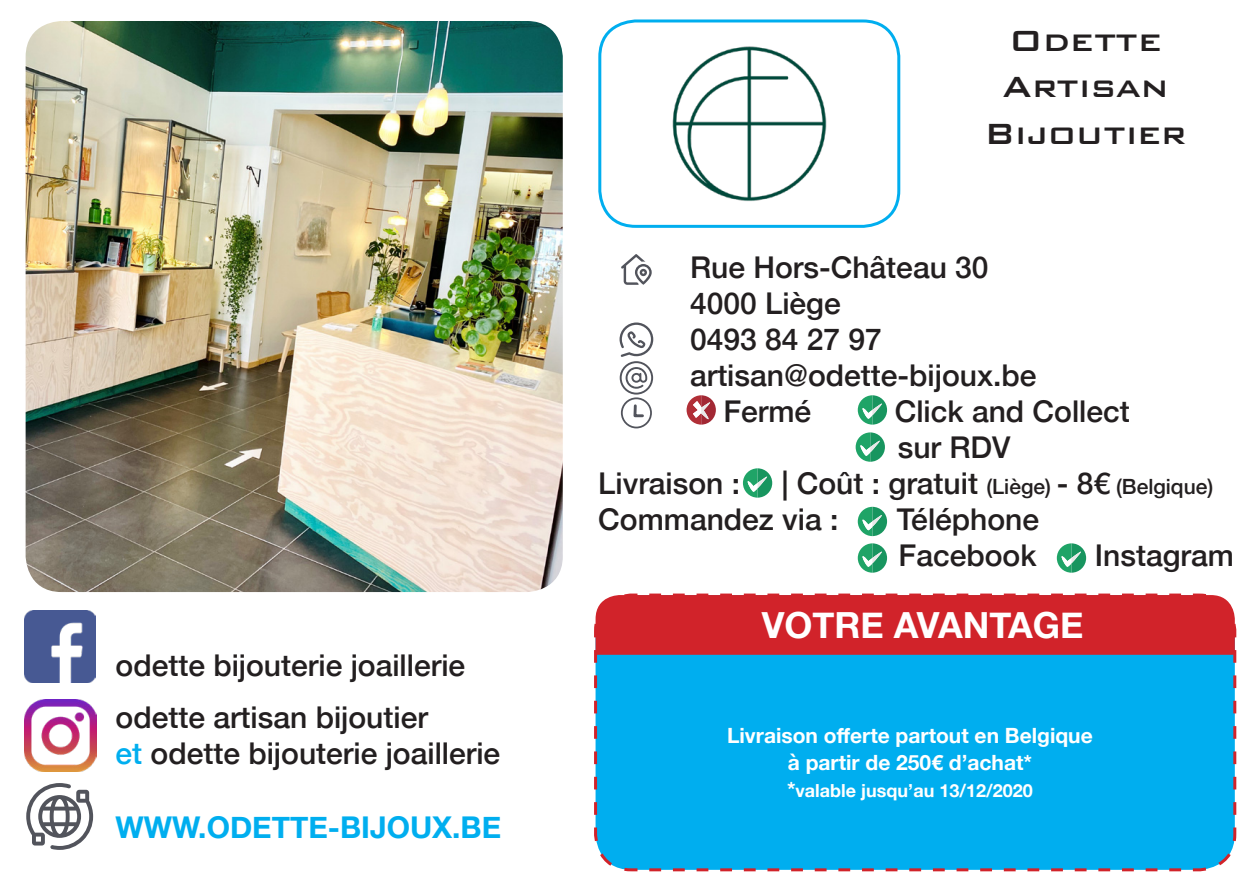
<style>
.page{position:relative;width:1259px;height:893px;background:#fff}
.page>*{position:absolute;margin:0;border:0;box-sizing:border-box;transform-origin:0 0}
.t1{font:500 39px/46.8px "Bank Gothic BT";color:#231f20;text-align:center}
.t2{font:700 36px "Helvetica Neue";color:#fff}
.t3{font:500 30px/36px "Helvetica Neue";color:#231f20}
.t4{font:700 30px "Helvetica Neue";color:#00aeef}
.t5{font:700 21px "Helvetica Neue";color:#fff}
.t6{font:500 21px "Helvetica Neue";color:#231f20}
.t7{font:700 18px "Helvetica Neue";color:#fff}
.s1{color:#00aeef}
.s2{font-size:30px}
.s3{font-size:21px}
</style>
<div class="page">
<img style="left:26px;top:21px;width:537px;height:571px">
<img style="left:600px;top:21px;width:299px;height:205px">
<div style="left:598px;top:19px;width:302px;height:209px;border:3px solid #00aeef;border-radius:36px"></div>
<img style="left:24px;top:699px;width:72px;height:72px">
<img style="left:24px;top:611px;width:72px;height:71px">
<svg style="left:594px;top:628px;width:643px;height:244px;background:#14ade9"></svg>
<svg style="left:743px;top:468px;width:29px;height:30px"></svg>
<svg style="left:686px;top:395px;width:30px;height:30px"></svg>
<svg style="left:855px;top:432px;width:30px;height:30px"></svg>
<svg style="left:857px;top:395px;width:30px;height:30px"></svg>
<svg style="left:857px;top:543px;width:30px;height:30px"></svg>
<svg style="left:1056px;top:543px;width:30px;height:30px"></svg>
<svg style="left:594px;top:593px;width:642px;height:228px;background:#3a8aba"></svg>
<svg style="left:621px;top:254px;width:31px;height:31px"></svg>
<svg style="left:26px;top:783px;width:67px;height:67px"></svg>
<svg style="left:619px;top:322px;width:34px;height:106px"></svg>
<svg style="left:857px;top:507px;width:30px;height:29px"></svg>
<p class="t3" style="left:116px;top:645px;width:351px">odette bijouterie joaillerie</p>
<p class="t3" style="left:116px;top:697px;width:314px">odette artisan bijoutier</p>
<p class="t3" style="left:116px;top:733px;width:386px"><span class="s1">et</span> odette bijouterie joaillerie</p>
<p class="t4" style="left:116px;top:803px;width:387px">WWW.ODETTE-BIJOUX.BE</p>
<p class="t1" style="left:984px;top:16px;width:204px">Odette<br>Artisan<br>Bijoutier</p>
<p class="t3" style="left:690px;top:247px;width:300px">Rue Hors-Château 30</p>
<p class="t3" style="left:690px;top:283px;width:152px">4000 Liège</p>
<p class="t3" style="left:690px;top:319px;width:193px">0493 84 27 97</p>
<p class="t3" style="left:690px;top:355px;width:348px">artisan@odette-bijoux.be</p>
<p class="t3" style="left:723px;top:391px;width:89px">Fermé</p>
<p class="t3" style="left:894px;top:391px;width:237px">Click and Collect</p>
<p class="t3" style="left:898px;top:427px;width:114px">sur RDV</p>
<p class="t3" style="left:598px;top:463px;width:143px">Livraison :</p>
<p class="t6" style="left:782px;top:470px;width:433px"><span class="s2">| Coût : gratuit</span> (Liège) <span class="s2">- 8€</span> (Belgique)</p>
<p class="t3" style="left:598px;top:499px;width:242px">Commandez via :</p>
<p class="t3" style="left:897px;top:499px;width:144px">Téléphone<br>Facebook</p>
<p class="t3" style="left:1095px;top:535px;width:140px">Instagram</p>
<p class="t2" style="left:762px;top:596px;width:323px">VOTRE AVANTAGE</p>
<p class="t5" style="left:727px;top:719px;width:367px">Livraison offerte partout en Belgique</p>
<p class="t5" style="left:788px;top:746px;width:246px">à partir de 250€ d’achat*</p>
<p class="t7" style="left:787px;top:777px;width:247px"><span class="s3">*</span>valable jusqu’au 13/12/2020</p>
</div>
